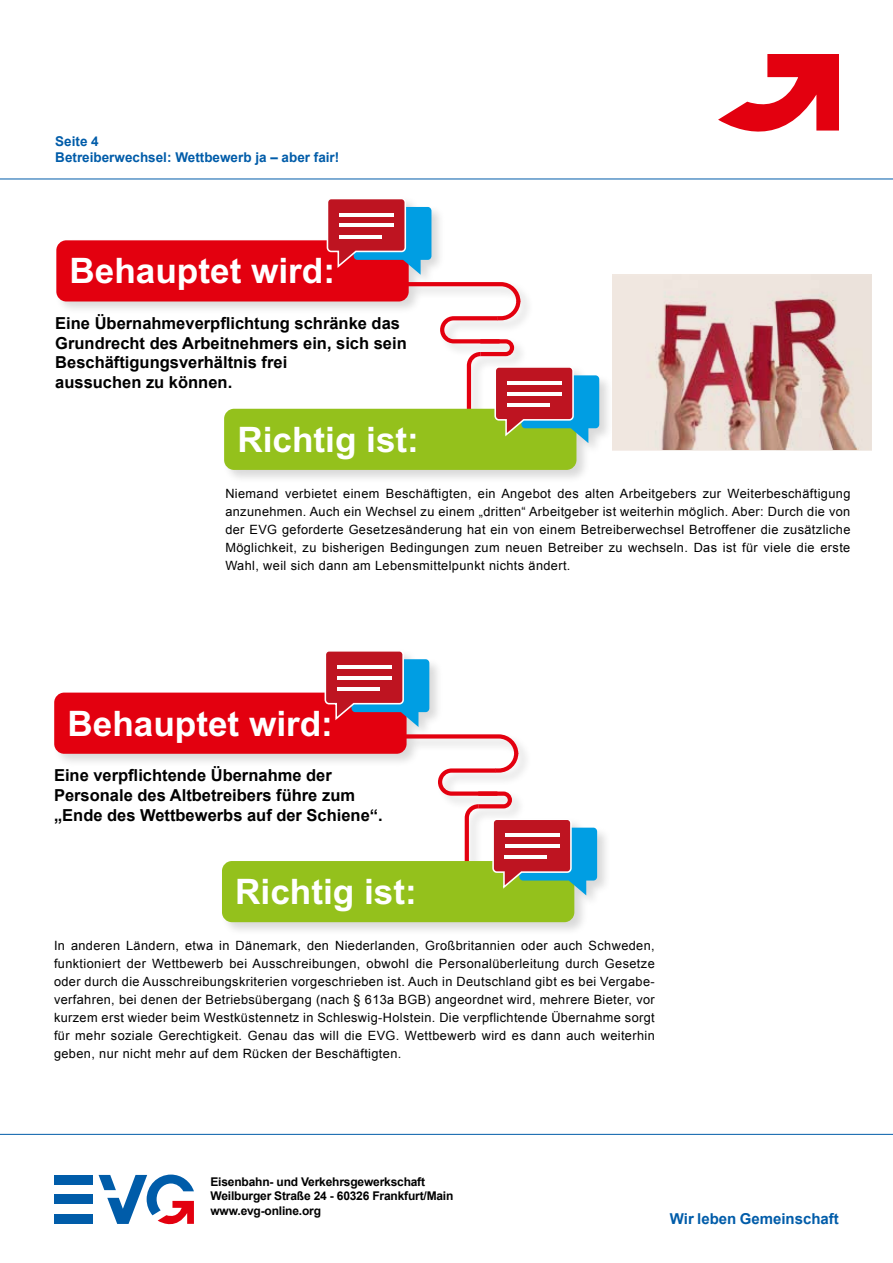
<style>
.page{position:relative;width:893px;height:1263px;background:#fff}
.page>*{position:absolute;margin:0;border:0;box-sizing:border-box;transform-origin:0 0}
.t1{font:700 35.1px "Arial";color:#fff}
.t2{font:700 16.5px/19.8px "Arial";color:#000}
.t3{font:700 15px "Arial";color:#005ca9}
.t4{font:700 13.5px/16.2px "Arial";color:#005ca9}
.t5{font:12.75px/18px "Arial";letter-spacing:.03em;color:#000;text-align:justify}
.t6{font:700 12px/14.4px "Arial";letter-spacing:-.015em;color:#000}
</style>
<div class="page">
<img style="left:614px;top:276px;width:256px;height:174px">
<hr style="left:0;top:179px;width:893px;height:1px;background:#005ca9">
<svg style="left:718px;top:54px;width:121px;height:78px"></svg>
<svg style="left:99px;top:1174px;width:95px;height:51px"></svg>
<div style="left:54px;top:1175px;width:39px;height:9px;background:#005ca9"></div>
<div style="left:54px;top:1194px;width:39px;height:10px;background:#005ca9"></div>
<div style="left:54px;top:1214px;width:39px;height:10px;background:#005ca9"></div>
<hr style="left:0;top:1134px;width:893px;height:1px;background:#005ca9">
<div style="left:54px;top:196px;width:560px;height:288px;background:#000;opacity:.15"></div>
<div style="left:56px;top:240px;width:353px;height:61px;background:#e3000f;border-radius:10px"></div>
<svg style="left:326px;top:198px;width:105px;height:77px"></svg>
<hr style="left:339px;top:213px;width:55px;height:3px;background:#fff">
<hr style="left:339px;top:224px;width:55px;height:3px;background:#fff">
<hr style="left:339px;top:235px;width:43px;height:3px;background:#fff">
<div style="left:224px;top:409px;width:352px;height:61px;background:#94c11c;border-radius:10px"></div>
<svg style="left:281px;top:282px;width:318px;height:175px"></svg>
<hr style="left:507px;top:381px;width:54px;height:4px;background:#fff">
<hr style="left:507px;top:392px;width:54px;height:4px;background:#fff">
<hr style="left:507px;top:403px;width:42px;height:4px;background:#fff">
<div style="left:54px;top:693px;width:353px;height:61px;background:#e3000f;border-radius:10px"></div>
<svg style="left:324px;top:651px;width:105px;height:76px"></svg>
<hr style="left:337px;top:665px;width:54px;height:4px;background:#fff">
<hr style="left:337px;top:676px;width:54px;height:3px;background:#fff">
<hr style="left:337px;top:687px;width:42px;height:3px;background:#fff">
<div style="left:222px;top:861px;width:352px;height:61px;background:#94c11c;border-radius:10px"></div>
<svg style="left:279px;top:734px;width:318px;height:197px"></svg>
<hr style="left:505px;top:834px;width:54px;height:3px;background:#fff">
<hr style="left:505px;top:844px;width:54px;height:4px;background:#fff">
<hr style="left:505px;top:855px;width:42px;height:4px;background:#fff">
<p class="t4" style="left:55px;top:133px;width:286px">Seite 4<br>Betreiberwechsel: Wettbewerb ja – aber fair!</p>
<h1 class="t1" style="left:70px;top:248px;width:267px">Behauptet wird:</h1>
<p class="t2" style="left:55px;top:314px;width:353px">Eine Übernahmeverpflichtung schränke das Grundrecht des Arbeitnehmers ein, sich sein Beschäftigungsverhältnis frei<br>aussuchen zu können.</p>
<h1 class="t1" style="left:237px;top:416px;width:183px">Richtig ist:</h1>
<p class="t5" style="left:225px;top:485px;width:626px">Niemand verbietet einem Beschäftigten, ein Angebot des alten Arbeitgebers zur Weiterbeschäftigung anzunehmen. Auch ein Wechsel zu einem „dritten“ Arbeitgeber ist weiterhin möglich. Aber: Durch die von der EVG geforderte Gesetzesänderung hat ein von einem Betreiberwechsel Betroffener die zusätzliche Möglichkeit, zu bisherigen Bedingungen zum neuen Betreiber zu wechseln. Das ist für viele die erste Wahl, weil sich dann am Lebensmittelpunkt nichts ändert.</p>
<h1 class="t1" style="left:67px;top:700px;width:267px">Behauptet wird:</h1>
<p class="t2" style="left:54px;top:766px;width:330px">Eine verpflichtende Übernahme der<br>Personale des Altbetreibers führe zum „Ende des Wettbewerbs auf der Schiene“.</p>
<h1 class="t1" style="left:235px;top:868px;width:183px">Richtig ist:</h1>
<p class="t5" style="left:54px;top:936px;width:602px">In anderen Ländern, etwa in Dänemark, den Niederlanden, Großbritannien oder auch Schweden, funktioniert der Wettbewerb bei Ausschreibungen, obwohl die Personalüberleitung durch Gesetze oder durch die Ausschreibungskriterien vorgeschrieben ist. Auch in Deutschland gibt es bei Vergabe&shy;verfahren, bei denen der Betriebsübergang (nach § 613a BGB) angeordnet wird, mehrere Bieter, vor kurzem erst wieder beim Westküstennetz in Schleswig-Holstein. Die verpflichtende Übernahme sorgt für mehr soziale Gerechtigkeit. Genau das will die EVG. Wettbewerb wird es dann auch weiterhin geben, nur nicht mehr auf dem Rücken der Beschäftigten.</p>
<p class="t6" style="left:210px;top:1175px;width:244px">Eisenbahn- und Verkehrsgewerkschaft<br>Weilburger Straße 24 - 60326 Frankfurt/Main www.evg-online.org</p>
<p class="t3" style="left:670px;top:1209px;width:171px">Wir leben Gemeinschaft</p>
</div>
